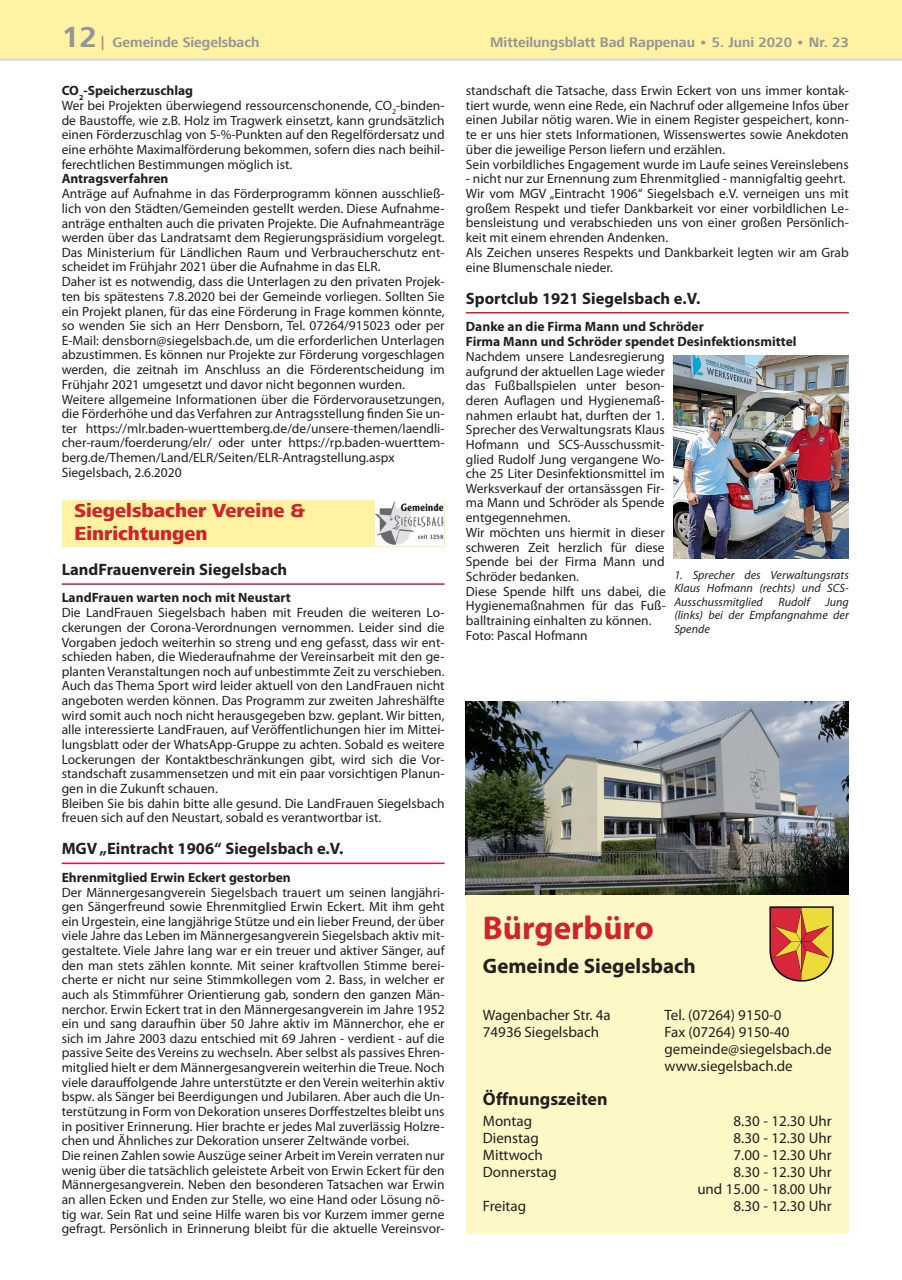
<style>
.page{position:relative;width:902px;height:1280px;background:#fff}
.page>*{position:absolute;margin:0;border:0;box-sizing:border-box;transform-origin:0 0}
.t1{font:700 33px "Myriad Pro";color:#d1232a}
.t2{font:700 21px "Myriad Pro";color:#231f20}
.t3{font:800 19.5px/23.4px "Frutiger Next LT";color:#d1232a}
.t4{font:700 18px "Myriad Pro";color:#231f20}
.NM_Rubrik_Siegelsbac{font:700 16.5px "Myriad Pro";color:#231f20}
.t5{font:15px/17px "Myriad Pro";color:#231f20}
.t6{font:700 14.25px "Frutiger Next LT";color:#939598}
.NM_Textblock{font:13.5px/14.7px "Myriad Pro";color:#231f20;text-align:justify}
.bfh_halbfett{font:700 13.5px "Myriad Pro";color:#231f20}
.NM_Überschrift{font:700 13.5px "Myriad Pro";color:#231f20}
.NM_Textblock-2{font:700 13.5px "Myriad Pro";color:#231f20}
.Grundtext{font:13.5px "Myriad Pro";color:#231f20}
.t7{font:italic 12px/13.5px "Myriad Pro";color:#231f20;text-align:justify}
.s1{font-size:30px}
</style>
<div class="page">
<hr style="left:901px;top:0;width:1px;height:60px;background:#fff2a2">
<div style="left:0;top:0;width:901px;height:60px;background:#fff2a2"></div>
<hr style="left:0;top:58px;width:901px;height:3px;background:#dcdddf">
<hr style="left:62px;top:583px;width:382px;height:2px;background:#d71a32">
<hr style="left:62px;top:862px;width:382px;height:2px;background:#d71a32">
<div style="left:62px;top:500px;width:382px;height:47px;background:#fff2a2"></div>
<img style="left:376px;top:501px;width:67px;height:44px">
<hr style="left:466px;top:312px;width:382px;height:1px;background:#d71a32">
<img style="left:673px;top:355px;width:175px;height:204px">
<div style="left:466px;top:893px;width:382px;height:340px;background:#fef7c6"></div>
<img style="left:466px;top:702px;width:382px;height:193px">
<img style="left:769px;top:906px;width:65px;height:76px">
<p class="t6" style="left:62px;top:34px;width:199px"><span class="s1">12</span> | Gemeinde Siegelsbach</p>
<p class="t6" style="left:490px;top:34px;width:360px">Mitteilungsblatt Bad Rappenau • 5. Juni 2020 • Nr. 23</p>
<p class="NM_Textblock-2" style="left:62px;top:82px;width:133px">CO<sub>2</sub>-Speicherzuschlag</p>
<p class="NM_Textblock" style="left:62px;top:98px;width:384px">Wer bei Projekten überwiegend ressourcenschonende, CO<sub>2</sub>-binden&shy;de Baustoffe, wie z.B. Holz im Tragwerk einsetzt, kann grundsätzlich einen Förderzuschlag von 5-%-Punkten auf den Regelfördersatz und eine erhöhte Maximalförderung bekommen, sofern dies nach beihil&shy;ferechtlichen Bestimmungen möglich ist.</p>
<p class="NM_Textblock-2" style="left:62px;top:170px;width:108px">Antragsverfahren</p>
<p class="NM_Textblock" style="left:62px;top:186px;width:384px">Anträge auf Aufnahme in das Förderprogramm können ausschließ&shy;lich von den Städten/Gemeinden gestellt werden. Diese Aufnahme&shy;anträge enthalten auch die privaten Projekte. Die Aufnahmeanträge werden über das Landratsamt dem Regierungspräsidium vorgelegt.<br>Das Ministerium für Ländlichen Raum und Verbraucherschutz ent&shy;scheidet im Frühjahr 2021 über die Aufnahme in das ELR.</p>
<p class="NM_Textblock" style="left:62px;top:274px;width:384px">Daher ist es notwendig, dass die Unterlagen zu den privaten Projek&shy;ten bis spätestens 7.8.2020 bei der Gemeinde vorliegen. Sollten Sie ein Projekt planen, für das eine Förderung in Frage kommen könnte, so wenden Sie sich an Herr Densborn, Tel. 07264/915023 oder per E-Mail: densborn@siegelsbach.de, um die erforderlichen Unterlagen abzustimmen. Es können nur Projekte zur Förderung vorgeschlagen werden, die zeitnah im Anschluss an die Förderentscheidung im Frühjahr 2021 umgesetzt und davor nicht begonnen wurden.</p>
<p class="NM_Textblock" style="left:62px;top:391px;width:384px">Weitere allgemeine Informationen über die Fördervorausetzungen, die Förderhöhe und das Verfahren zur Antragsstellung finden Sie un&shy;ter https://mlr.baden-wuerttemberg.de/de/unsere-themen/laendli&shy;cher-raum/foerderung/elr/ oder unter https://rp.baden-wuerttem&shy;berg.de/Themen/Land/ELR/Seiten/ELR-Antragstellung.aspx</p>
<p class="NM_Textblock" style="left:62px;top:465px;width:121px">Siegelsbach, 2.6.2020</p>
<p class="t3" style="left:74px;top:499px;width:232px">Siegelsbacher Vereine &amp;<br>Einrichtungen</p>
<p class="NM_Rubrik_Siegelsbac" style="left:62px;top:558px;width:227px">LandFrauenverein Siegelsbach</p>
<p class="NM_Überschrift" style="left:62px;top:589px;width:231px">LandFrauen warten noch mit Neustart</p>
<p class="NM_Textblock" style="left:62px;top:605px;width:384px">Die LandFrauen Siegelsbach haben mit Freuden die weiteren Lo&shy;ckerungen der Corona-Verordnungen vernommen. Leider sind die Vorgaben jedoch weiterhin so streng und eng gefasst, dass wir ent&shy;schieden haben, die Wiederaufnahme der Vereinsarbeit mit den ge&shy;planten Veranstaltungen noch auf unbestimmte Zeit zu verschieben.<br>Auch das Thema Sport wird leider aktuell von den LandFrauen nicht angeboten werden können. Das Programm zur zweiten Jahreshälfte wird somit auch noch nicht herausgegeben bzw. geplant. Wir bitten, alle interessierte LandFrauen, auf Veröffentlichungen hier im Mittei&shy;lungsblatt oder der WhatsApp-Gruppe zu achten. Sobald es weitere Lockerungen der Kontaktbeschränkungen gibt, wird sich die Vor&shy;standschaft zusammensetzen und mit ein paar vorsichtigen Planun&shy;gen in die Zukunft schauen.</p>
<p class="NM_Textblock" style="left:62px;top:796px;width:384px">Bleiben Sie bis dahin bitte alle gesund. Die LandFrauen Siegelsbach freuen sich auf den Neustart, sobald es verantwortbar ist.</p>
<p class="NM_Rubrik_Siegelsbac" style="left:62px;top:838px;width:283px">MGV „Eintracht 1906“ Siegelsbach e.V.</p>
<p class="NM_Überschrift" style="left:62px;top:868px;width:231px">Ehrenmitglied Erwin Eckert gestorben</p>
<p class="NM_Textblock" style="left:62px;top:884px;width:384px">Der Männergesangverein Siegelsbach trauert um seinen langjähri&shy;gen Sängerfreund sowie Ehrenmitglied Erwin Eckert. Mit ihm geht ein Urgestein, eine langjährige Stütze und ein lieber Freund, der über viele Jahre das Leben im Männergesangverein Siegelsbach aktiv mit&shy;gestaltete. Viele Jahre lang war er ein treuer und aktiver Sänger, auf den man stets zählen konnte. Mit seiner kraftvollen Stimme berei&shy;cherte er nicht nur seine Stimmkollegen vom 2. Bass, in welcher er auch als Stimmführer Orientierung gab, sondern den ganzen Män&shy;nerchor. Erwin Eckert trat in den Männergesangverein im Jahre 1952 ein und sang daraufhin über 50 Jahre aktiv im Männerchor, ehe er sich im Jahre 2003 dazu entschied mit 69 Jahren - verdient - auf die passive Seite des Vereins zu wechseln. Aber selbst als passives Ehren&shy;mitglied hielt er dem Männergesangverein weiterhin die Treue. Noch viele darauffolgende Jahre unterstützte er den Verein weiterhin aktiv bspw. als Sänger bei Beerdigungen und Jubilaren. Aber auch die Un&shy;terstützung in Form von Dekoration unseres Dorffestzeltes bleibt uns in positiver Erinnerung. Hier brachte er jedes Mal zuverlässig Holzre&shy;chen und Ähnliches zur Dekoration unserer Zeltwände vorbei.</p>
<p class="NM_Textblock" style="left:62px;top:1148px;width:384px">Die reinen Zahlen sowie Auszüge seiner Arbeit im Verein verraten nur wenig über die tatsächlich geleistete Arbeit von Erwin Eckert für den Männergesangverein. Neben den besonderen Tatsachen war Erwin an allen Ecken und Enden zur Stelle, wo eine Hand oder Lösung nö&shy;tig war. Sein Rat und seine Hilfe waren bis vor Kurzem immer gerne gefragt. Persönlich in Erinnerung bleibt für die aktuelle Vereinsvor-</p>
<p class="NM_Textblock" style="left:466px;top:83px;width:384px">standschaft die Tatsache, dass Erwin Eckert von uns immer kontak&shy;tiert wurde, wenn eine Rede, ein Nachruf oder allgemeine Infos über einen Jubilar nötig waren. Wie in einem Register gespeichert, konn&shy;te er uns hier stets Informationen, Wissenswertes sowie Anekdoten über die jeweilige Person liefern und erzählen.</p>
<p class="NM_Textblock" style="left:466px;top:157px;width:384px">Sein vorbildliches Engagement wurde im Laufe seines Vereinslebens</p>
<p class="NM_Textblock" style="left:466px;top:171px;width:381px">- nicht nur zur Ernennung zum Ehrenmitglied - mannigfaltig geehrt.</p>
<p class="NM_Textblock" style="left:466px;top:186px;width:384px">Wir vom MGV „Eintracht 1906“ Siegelsbach e.V. verneigen uns mit großem Respekt und tiefer Dankbarkeit vor einer vorbildlichen Le&shy;bensleistung und verabschieden uns von einer großen Persönlich&shy;keit mit einem ehrenden Andenken.</p>
<p class="NM_Textblock" style="left:466px;top:245px;width:384px">Als Zeichen unseres Respekts und Dankbarkeit legten wir am Grab eine Blumenschale nieder.</p>
<p class="NM_Rubrik_Siegelsbac" style="left:466px;top:287px;width:236px">Sportclub 1921 Siegelsbach e.V.</p>
<p class="bfh_halbfett" style="left:466px;top:318px;width:239px">Danke an die Firma Mann und Schröder</p>
<p class="bfh_halbfett" style="left:466px;top:333px;width:332px">Firma Mann und Schröder spendet Desinfektionsmittel</p>
<p class="NM_Textblock" style="left:466px;top:349px;width:200px">Nachdem unsere Landesregierung aufgrund der aktuellen Lage wieder das Fußballspielen unter beson&shy;deren Auflagen und Hygienemaß&shy;nahmen erlaubt hat, durften der 1.<br>Sprecher des Verwaltungsrats Klaus Hofmann und SCS-Ausschussmit&shy;glied Rudolf Jung vergangene Wo&shy;che 25 Liter Desinfektionsmittel im Werksverkauf der ortansässgen Fir&shy;ma Mann und Schröder als Spende entgegennehmen.</p>
<p class="NM_Textblock" style="left:466px;top:525px;width:200px">Wir möchten uns hiermit in dieser schweren Zeit herzlich für diese Spende bei der Firma Mann und Schröder bedanken.</p>
<p class="NM_Textblock" style="left:466px;top:584px;width:201px">Diese Spende hilft uns dabei, die Hygienemaßnahmen für das Fuß&shy;balltraining einhalten zu können.</p>
<p class="Grundtext" style="left:466px;top:627px;width:123px">Foto: Pascal Hofmann</p>
<p class="t7" style="left:674px;top:568px;width:176px">1. Sprecher des Verwaltungsrats Klaus Hofmann (rechts) und SCS-Ausschussmitglied</p>
<p class="t7" style="left:778px;top:595px;width:33px">Rudolf</p>
<p class="t7" style="left:674px;top:595px;width:176px;text-indent:151px">Jung (links) bei der Empfangnahme der Spende</p>
<p class="t1" style="left:483px;top:906px;width:172px">Bürgerbüro</p>
<p class="t2" style="left:483px;top:952px;width:214px">Gemeinde Siegelsbach</p>
<p class="t5" style="left:483px;top:1006px;width:129px">Wagenbacher Str. 4a</p>
<p class="t5" style="left:664px;top:1006px;width:118px">Tel. (07264) 9150-0</p>
<p class="t5" style="left:483px;top:1023px;width:118px">74936 Siegelsbach</p>
<p class="t5" style="left:664px;top:1023px;width:169px">Fax (07264) 9150-40 gemeinde@siegelsbach.de www.siegelsbach.de</p>
<p class="t4" style="left:483px;top:1087px;width:126px">Öffnungszeiten</p>
<p class="t5" style="left:483px;top:1112px;width:51px">Montag</p>
<p class="t5" style="left:733px;top:1112px;width:100px">8.30 - 12.30 Uhr</p>
<p class="t5" style="left:483px;top:1129px;width:57px">Dienstag</p>
<p class="t5" style="left:733px;top:1129px;width:100px">8.30 - 12.30 Uhr</p>
<p class="t5" style="left:483px;top:1146px;width:61px">Mittwoch</p>
<p class="t5" style="left:733px;top:1146px;width:100px">7.00 - 12.30 Uhr</p>
<p class="t5" style="left:483px;top:1163px;width:75px">Donnerstag</p>
<p class="t5" style="left:697px;top:1163px;width:136px;text-align:right">8.30 - 12.30 Uhr<br>und 15.00 - 18.00 Uhr</p>
<p class="t5" style="left:483px;top:1197px;width:45px">Freitag</p>
<p class="t5" style="left:733px;top:1197px;width:100px">8.30 - 12.30 Uhr</p>
</div>
